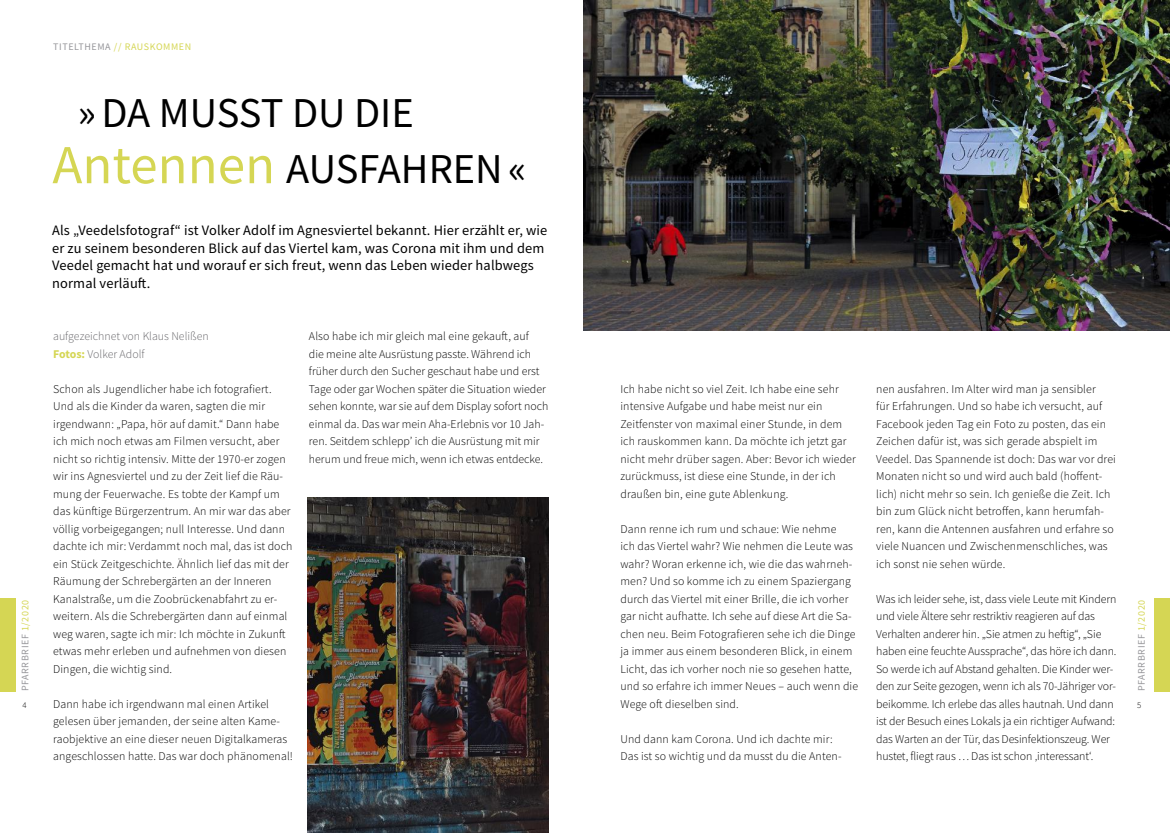
<style>
.page{position:relative;width:1170px;height:833px;background:#fff}
.page>*{position:absolute;margin:0;border:0;box-sizing:border-box;transform-origin:0 0}
.t1{font:42.5px/56.2px "Source Sans Pro";color:#000}
.t2{font:14.38px/17.5px "Source Sans Pro";letter-spacing:.01em;color:#000}
.t3{font:300 11.88px/17.5px "Source Sans Pro";letter-spacing:.01em;color:#000}
.t4{font:300 11.88px/17.5px "Source Sans Pro";letter-spacing:-.01em;color:#000}
.t5{font:300 11.88px/17.5px "Source Sans Pro";color:#68676b}
.t6{font:10px "Source Sans Pro";letter-spacing:.06em;color:#96969a}
.t7{font:10px "Source Sans Pro";letter-spacing:.06em;color:#d5d654}
.t8{font:300 8.75px "Source Sans Pro";color:#000}
.s1{color:#96969a}
.s2{font-size:55px;color:#d5d654}
.s3{font-weight:700;color:#d5d654}
.s4{color:#d5d654}
</style>
<div class="page">
<div style="left:1153px;top:598px;width:16px;height:93px;background:#d5d654"></div>
<div style="left:0;top:598px;width:16px;height:93px;background:#d5d654"></div>
<img style="left:583px;top:0;width:586px;height:330px">
<img style="left:308px;top:498px;width:240px;height:335px">
<p class="t7" style="left:53px;top:40px;width:140px"><span class="s1">TITELTHEMA</span> // RAUSKOMMEN</p>
<h1 class="t1" style="left:52px;top:84px;width:475px;text-indent:26px">»DA MUSST DU DIE<br><span class="s2">Antennen</span> AUSFAHREN«</h1>
<p class="t2" style="left:52px;top:221px;width:496px">Als „Veedelsfotograf“ ist Volker Adolf im Agnesviertel bekannt. Hier erzählt er, wie er zu seinem besonderen Blick auf das Viertel kam, was Corona mit ihm und dem Veedel gemacht hat und worauf er sich freut, wenn das Leben wieder halbwegs normal verläuft.</p>
<p class="t5" style="left:53px;top:327px;width:157px">aufgezeichnet von Klaus Nelißen<br><span class="s3">Fotos:</span> Volker Adolf</p>
<p class="t3" style="left:53px;top:380px;width:241px">Schon als Jugendlicher habe ich fotografiert.<br>Und als die Kinder da waren, sagten die mir irgendwann: „Papa, hör auf damit.“ Dann habe ich mich noch etwas am Filmen versucht, aber nicht so richtig intensiv. Mitte der 1970-er zogen wir ins Agnesviertel und zu der Zeit lief die Räu&shy;mung der Feuerwache. Es tobte der Kampf um das künftige Bürgerzentrum. An mir war das aber völlig vorbeigegangen; null Interesse. Und dann dachte ich mir: Verdammt noch mal, das ist doch ein Stück Zeitgeschichte. Ähnlich lief das mit der Räumung der Schrebergärten an der Inneren Kanalstraße, um die Zoobrückenabfahrt zu er&shy;weitern. Als die Schrebergärten dann auf einmal weg waren, sagte ich mir: Ich möchte in Zukunft etwas mehr erleben und aufnehmen von diesen Dingen, die wichtig sind.</p>
<p class="t3" style="left:53px;top:695px;width:241px">Dann habe ich irgendwann mal einen Artikel gelesen über jemanden, der seine alten Kame&shy;raobjektive an eine dieser neuen Digitalkameras angeschlossen hatte. Das war doch phänomenal!</p>
<p class="t3" style="left:309px;top:327px;width:241px">Also habe ich mir gleich mal eine gekauft, auf<br>die meine alte Ausrüstung passte. Während ich früher durch den Sucher geschaut habe und erst Tage oder gar Wochen später die Situation wieder sehen konnte, war sie auf dem Display sofort noch einmal da. Das war mein Aha-Erlebnis vor 10 Jah&shy;ren. Seitdem schleppʼ ich die Ausrüstung mit mir herum und freue mich, wenn ich etwas entdecke.</p>
<p class="t3" style="left:876px;top:380px;width:241px">nen ausfahren. Im Alter wird man ja sensibler<br>für Erfahrungen. Und so habe ich versucht, auf Facebook jeden Tag ein Foto zu posten, das ein Zeichen dafür ist, was sich gerade abspielt im Veedel. Das Spannende ist doch: Das war vor drei Monaten nicht so und wird auch bald (hoffent&shy;lich) nicht mehr so sein. Ich genieße die Zeit. Ich bin zum Glück nicht betroffen, kann herumfah&shy;ren, kann die Antennen ausfahren und erfahre so viele Nuancen und Zwischenmenschliches, was ich sonst nie sehen würde.</p>
<p class="t4" style="left:876px;top:590px;width:242px">Was ich leider sehe, ist, dass viele Leute mit Kindern und viele Ältere sehr restriktiv reagieren auf das Verhalten anderer hin. „Sie atmen zu heftig“, „Sie haben eine feuchte Aussprache“, das höre ich dann.<br>So werde ich auf Abstand gehalten. Die Kinder wer&shy;den zur Seite gezogen, wenn ich als 70-Jähriger vor&shy;beikomme. Ich erlebe das alles hautnah. Und dann ist der Besuch eines Lokals ja ein richtiger Aufwand: das Warten an der Tür, das Desinfektionszeug. Wer hustet, fliegt raus … Das ist schon ‚interessant‘.</p>
<p class="t3" style="left:620px;top:380px;width:237px">Ich habe nicht so viel Zeit. Ich habe eine sehr intensive Aufgabe und habe meist nur ein Zeitfenster von maximal einer Stunde, in dem ich rauskommen kann. Da möchte ich jetzt gar nicht mehr drüber sagen. Aber: Bevor ich wieder zurückmuss, ist diese eine Stunde, in der ich draußen bin, eine gute Ablenkung.</p>
<p class="t3" style="left:620px;top:520px;width:239px">Dann renne ich rum und schaue: Wie nehme<br>ich das Viertel wahr? Wie nehmen die Leute was wahr? Woran erkenne ich, wie die das wahrneh&shy;men? Und so komme ich zu einem Spaziergang durch das Viertel mit einer Brille, die ich vorher gar nicht aufhatte. Ich sehe auf diese Art die Sa&shy;chen neu. Beim Fotografieren sehe ich die Dinge ja immer aus einem besonderen Blick, in einem Licht, das ich vorher noch nie so gesehen hatte, und so erfahre ich immer Neues – auch wenn die Wege oft dieselben sind.</p>
<p class="t3" style="left:620px;top:730px;width:222px">Und dann kam Corona. Und ich dachte mir:<br>Das ist so wichtig und da musst du die Anten-</p>
<p class="t6" style="left:19px;top:691px;width:93px;rotate:-90deg">PFARRBRIEF <span class="s4">1/2020</span></p>
<p class="t6" style="left:1134px;top:691px;width:93px;rotate:-90deg">PFARRBRIEF <span class="s4">1/2020</span></p>
<p class="t8" style="left:22px;top:699px;width:6px">4</p>
<p class="t8" style="left:1137px;top:699px;width:6px">5</p>
</div>
